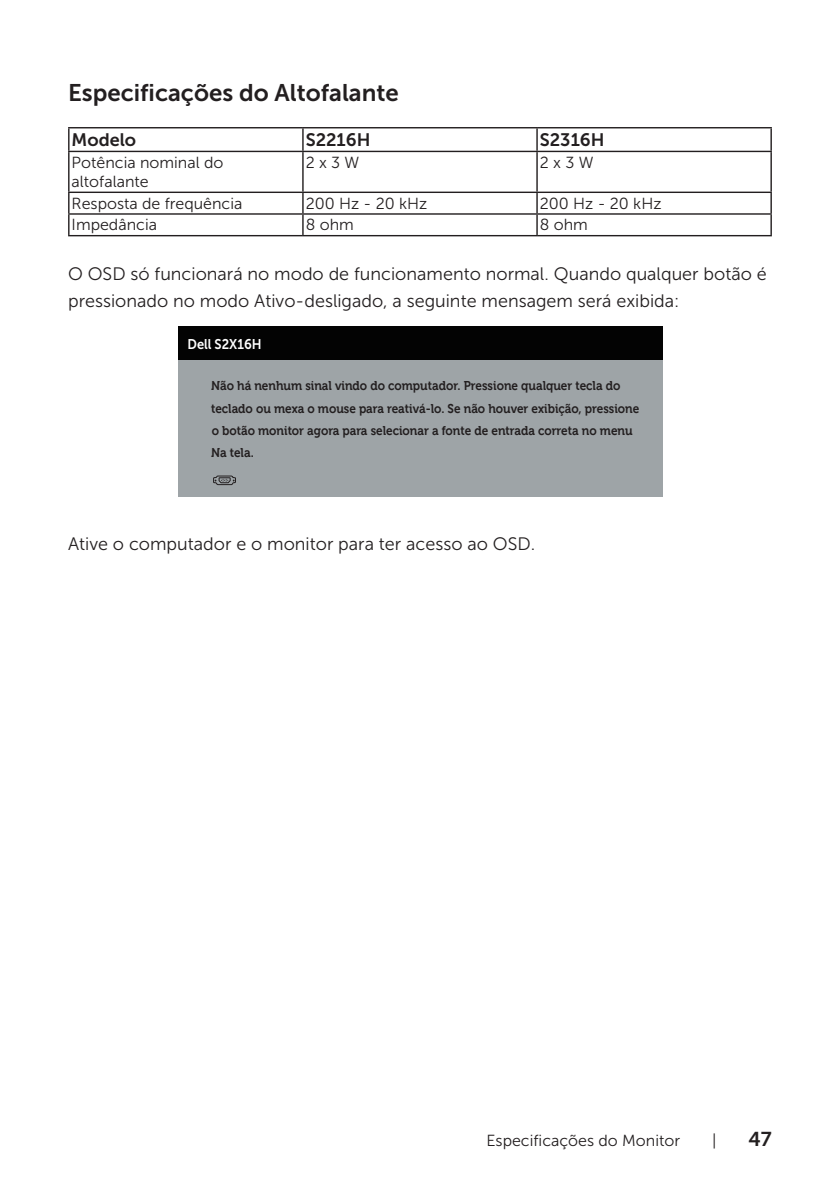
<style>
.page{position:relative;width:840px;height:1191px;background:#fff}
.page>*{position:absolute;margin:0;border:0;box-sizing:border-box;transform-origin:0 0}
.Head_3{font:24px "Museo Sans For Dell 700";color:#231f20}
.t1{font:20px "Museo Sans For Dell 700";color:#231f20}
.text{font:18px/26.6px "Museo Sans For Dell 300";color:#231f20}
.text-2{font:18px "Museo Sans For Dell 700";color:#231f20}
.t2{font:16px/19.2px "Museo Sans For Dell 300";color:#231f20}
.t3{font:14px "Museo Sans For Dell 700";color:#fff;scale:.92 1}
.t4{font:700 12.8px/23.8px "Museo For Dell";color:#231f20;scale:.92 1}
</style>
<div class="page">
<hr style="left:68px;top:127px;width:235px;height:1px;background:#231f20">
<svg style="left:68px;top:128px;width:1px;height:23px"></svg>
<hr style="left:303px;top:127px;width:233px;height:1px;background:#231f20">
<svg style="left:302px;top:128px;width:1px;height:23px"></svg>
<hr style="left:536px;top:127px;width:235px;height:1px;background:#231f20">
<svg style="left:536px;top:128px;width:1px;height:23px"></svg>
<svg style="left:770px;top:128px;width:1px;height:23px"></svg>
<hr style="left:68px;top:151px;width:235px;height:1px;background:#231f20">
<hr style="left:68px;top:152px;width:1px;height:40px;background:#231f20">
<hr style="left:303px;top:151px;width:233px;height:1px;background:#231f20">
<hr style="left:302px;top:152px;width:1px;height:40px;background:#231f20">
<hr style="left:536px;top:151px;width:235px;height:1px;background:#231f20">
<hr style="left:536px;top:152px;width:1px;height:40px;background:#231f20">
<hr style="left:770px;top:152px;width:1px;height:40px;background:#231f20">
<hr style="left:68px;top:192px;width:235px;height:1px;background:#231f20">
<hr style="left:303px;top:192px;width:233px;height:1px;background:#231f20">
<hr style="left:536px;top:192px;width:235px;height:1px;background:#231f20">
<hr style="left:68px;top:213px;width:235px;height:2px;background:#231f20">
<svg style="left:68px;top:193px;width:1px;height:42px"></svg>
<hr style="left:303px;top:213px;width:233px;height:2px;background:#231f20">
<svg style="left:302px;top:193px;width:1px;height:42px"></svg>
<hr style="left:536px;top:213px;width:235px;height:2px;background:#231f20">
<svg style="left:536px;top:193px;width:1px;height:42px"></svg>
<svg style="left:770px;top:193px;width:1px;height:42px"></svg>
<hr style="left:68px;top:235px;width:235px;height:1px;background:#231f20">
<hr style="left:303px;top:235px;width:233px;height:1px;background:#231f20">
<hr style="left:536px;top:235px;width:235px;height:1px;background:#231f20">
<div style="left:177px;top:352px;width:485px;height:144px;background:#9ea4a7"></div>
<div style="left:178px;top:326px;width:484px;height:33px;background:#030303"></div>
<svg style="left:213px;top:475px;width:23px;height:10px"></svg>
<p class="Head_3" style="left:68px;top:79px;width:332px">Especificações do Altofalante</p>
<p class="text-2" style="left:72px;top:130px;width:66px">Modelo</p>
<p class="text-2" style="left:305px;top:130px;width:66px">S2216H</p>
<p class="text-2" style="left:539px;top:130px;width:66px">S2316H</p>
<p class="t2" style="left:72px;top:153px;width:153px">Potência nominal do altofalante</p>
<p class="t2" style="left:305px;top:153px;width:55px">2 x 3 W</p>
<p class="t2" style="left:539px;top:153px;width:55px">2 x 3 W</p>
<p class="t2" style="left:72px;top:194px;width:172px">Resposta de frequência</p>
<p class="t2" style="left:305px;top:194px;width:123px">200 Hz - 20 kHz</p>
<p class="t2" style="left:539px;top:194px;width:123px">200 Hz - 20 kHz</p>
<p class="t2" style="left:72px;top:215px;width:87px">Impedância</p>
<p class="t2" style="left:305px;top:215px;width:50px">8 ohm</p>
<p class="t2" style="left:539px;top:215px;width:50px">8 ohm</p>
<p class="text" style="left:68px;top:261px;width:699px">O OSD só funcionará no modo de funcionamento normal. Quando qualquer botão é pressionado no modo Ativo-desligado, a seguinte mensagem será exibida:</p>
<p class="t3" style="left:187px;top:336px;width:82px">Dell S2X16H</p>
<p class="t4" style="left:211px;top:373px;width:466px">Não há nenhum sinal vindo do computador. Pressione qualquer tecla do teclado ou mexa o mouse para reativá-lo. Se não houver exibição, pressione</p>
<p class="t4" style="left:211px;top:420px;width:459px;line-height:21.6px">o botão monitor agora para selecionar a fonte de entrada correta no menu<br>Na tela.</p>
<p class="text" style="left:68px;top:530px;width:468px">Ative o computador e o monitor para ter acesso ao OSD.</p>
<p class="t2" style="left:486px;top:1130px;width:195px">Especificações do Monitor</p>
<p class="t2" style="left:711px;top:1130px;width:6px">|</p>
<h2 class="t1" style="left:748px;top:1127px;width:25px">47</h2>
</div>
